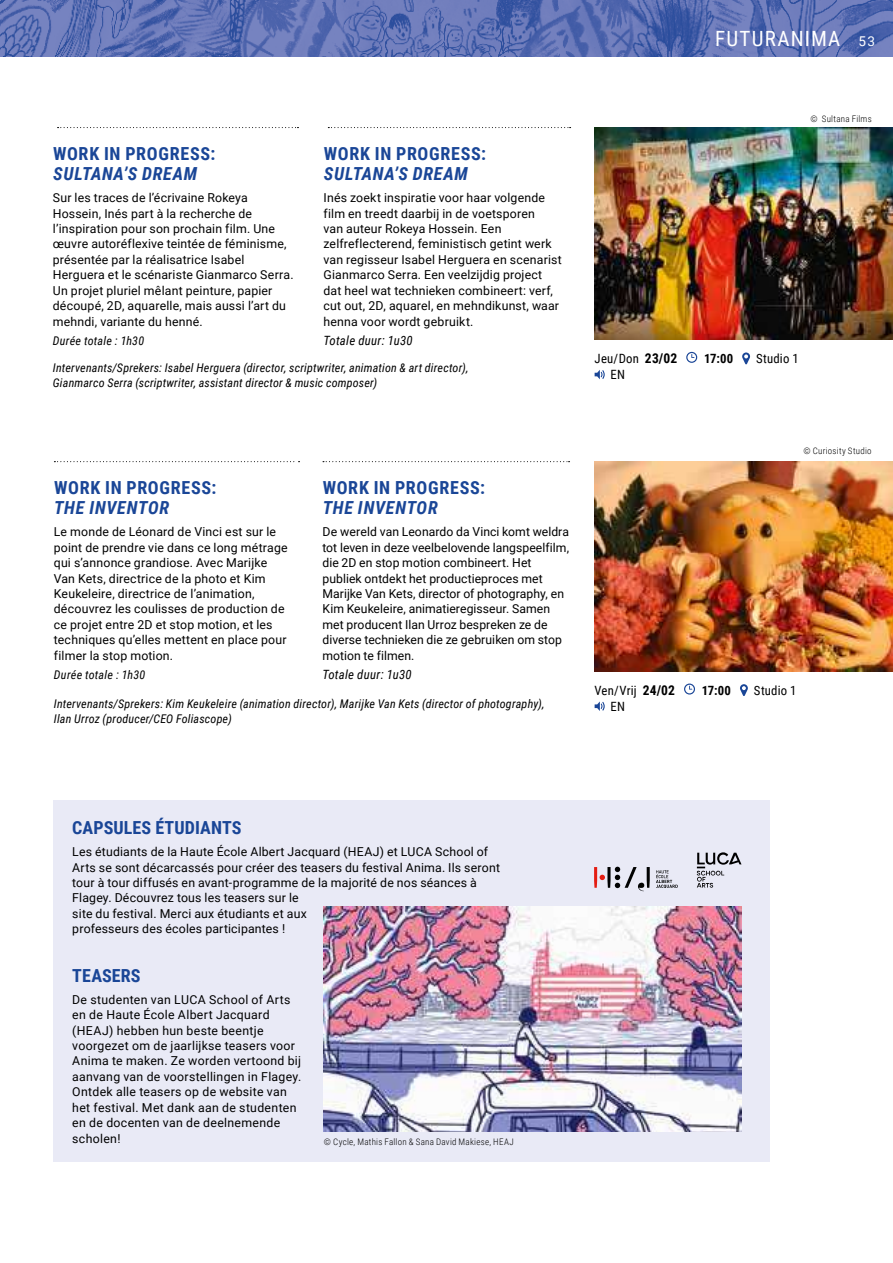
<style>
.page{position:relative;width:893px;height:1263px;background:#fff}
.page>*{position:absolute;margin:0;border:0;box-sizing:border-box;transform-origin:0 0}
.t1{font:21px "Roboto Condensed";letter-spacing:.055em;color:#fff}
.t2{font:700 18px "Roboto Condensed";letter-spacing:.035em;color:#1a4697}
.t3{font:italic 700 18px "Roboto Condensed";letter-spacing:.035em;color:#1a4697}
.t4{font:700 18px "Roboto Condensed";letter-spacing:.005em;color:#1a4697}
.t5{font:12.75px "Roboto Condensed";letter-spacing:.015em;color:#000}
.t6{font:italic 12.75px "Roboto Condensed";letter-spacing:.02em;color:#000}
.t7{font:700 12.75px "Roboto Condensed";letter-spacing:-.005em;color:#000}
.t8{font:12.3px/15.5px "Roboto";letter-spacing:.015em;color:#000}
.t9{font:italic 12px/15.5px "Roboto Condensed";letter-spacing:.015em;color:#000}
.t10{font:300 9px "Roboto Condensed";letter-spacing:.03em;color:#000}
.s1{font-family:"Roboto";font-size:13.5px}
.s2{font-weight:700;font-size:13.5px}
</style>
<div class="page">
<img style="left:0;top:0;width:893px;height:56px">
<div style="left:53px;top:800px;width:717px;height:362px;background:#e9eaf6"></div>
<img style="left:595px;top:128px;width:298px;height:212px">
<img style="left:595px;top:461px;width:298px;height:211px">
<svg style="left:328px;top:127px;width:243px;height:1px"></svg>
<svg style="left:323px;top:461px;width:247px;height:1px"></svg>
<svg style="left:58px;top:127px;width:240px;height:1px"></svg>
<svg style="left:54px;top:461px;width:246px;height:1px"></svg>
<div style="left:686px;top:352px;width:11px;height:11px;border:1px solid #1a4697;border-radius:50%"></div>
<svg style="left:742px;top:352px;width:8px;height:12px"></svg>
<svg style="left:595px;top:370px;width:10px;height:9px"></svg>
<div style="left:684px;top:683px;width:11px;height:11px;border:1px solid #1a4697;border-radius:50%"></div>
<svg style="left:740px;top:684px;width:8px;height:12px"></svg>
<svg style="left:595px;top:701px;width:10px;height:10px"></svg>
<img style="left:324px;top:906px;width:418px;height:225px">
<svg style="left:594px;top:867px;width:56px;height:24px"></svg>
<svg style="left:656px;top:870px;width:22px;height:18px"></svg>
<svg style="left:697px;top:852px;width:44px;height:36px"></svg>
<h1 class="t1" style="left:715px;top:24px;width:161px">FUTURANIMA <span class="s1">53</span></h1>
<h2 class="t2" style="left:53px;top:141px;width:164px">WORK IN PROGRESS:</h2>
<h2 class="t3" style="left:53px;top:161px;width:146px">SULTANA’S DREAM</h2>
<p class="t8" style="left:53px;top:189px;width:242px">Sur les traces de l’écrivaine Rokeya Hossein, Inés part à la recherche de l’inspiration pour son prochain film. Une œuvre autoréflexive teintée de féminisme, présentée par la réalisatrice Isabel Herguera et le scénariste Gianmarco Serra.<br>Un projet pluriel mêlant peinture, papier découpé, 2D, aquarelle, mais aussi l’art du mehndi, variante du henné.</p>
<p class="t9" style="left:53px;top:332px;width:93px">Durée totale : 1h30</p>
<h2 class="t2" style="left:324px;top:141px;width:164px">WORK IN PROGRESS:</h2>
<h2 class="t3" style="left:324px;top:161px;width:146px">SULTANA’S DREAM</h2>
<p class="t8" style="left:324px;top:189px;width:240px">Inés zoekt inspiratie voor haar volgende film en treedt daarbij in de voetsporen<br>van auteur Rokeya Hossein. Een zelfreflecterend, feministisch getint werk van regisseur Isabel Herguera en scenarist Gianmarco Serra. Een veelzijdig project dat heel wat technieken combineert: verf, cut out, 2D, aquarel, en mehndikunst, waar henna voor wordt gebruikt.</p>
<p class="t6" style="left:324px;top:331px;width:91px">Totale duur: 1u30</p>
<p class="t9" style="left:53px;top:359px;width:417px">Intervenants/Sprekers: Isabel Herguera (director, scriptwriter, animation &amp; art director),<br>Gianmarco Serra (scriptwriter, assistant director &amp; music composer)</p>
<h2 class="t2" style="left:54px;top:475px;width:164px">WORK IN PROGRESS:</h2>
<h2 class="t3" style="left:54px;top:495px;width:116px">THE INVENTOR</h2>
<p class="t8" style="left:54px;top:524px;width:235px">Le monde de Léonard de Vinci est sur le point de prendre vie dans ce long métrage qui s’annonce grandiose. Avec Marijke Van Kets, directrice de la photo et Kim Keukeleire, directrice de l’animation, découvrez les coulisses de production de ce projet entre 2D et stop motion, et les techniques qu’elles mettent en place pour filmer la stop motion.</p>
<p class="t9" style="left:54px;top:667px;width:93px">Durée totale : 1h30</p>
<h2 class="t2" style="left:323px;top:475px;width:164px">WORK IN PROGRESS:</h2>
<h2 class="t3" style="left:323px;top:495px;width:116px">THE INVENTOR</h2>
<p class="t8" style="left:322px;top:524px;width:248px">De wereld van Leonardo da Vinci komt weldra tot leven in deze veelbelovende langspeelfilm, die 2D en stop motion combineert. Het publiek ontdekt het productieproces met Marijke Van Kets, director of photography, en Kim Keukeleire, animatieregisseur. Samen met producent Ilan Urroz bespreken ze de diverse technieken die ze gebruiken om stop motion te filmen.</p>
<p class="t6" style="left:322px;top:665px;width:91px">Totale duur: 1u30</p>
<p class="t9" style="left:54px;top:695px;width:492px">Intervenants/Sprekers: Kim Keukeleire (animation director), Marijke Van Kets (director of photography),<br>Ilan Urroz (producer/CEO Foliascope)</p>
<p class="t10" style="left:810px;top:113px;width:63px">© Sultana Films</p>
<p class="t5" style="left:595px;top:349px;width:84px">Jeu/Don <span class="s2">23/02</span></p>
<p class="t7" style="left:704px;top:349px;width:31px">17:00</p>
<p class="t5" style="left:756px;top:349px;width:44px">Studio 1</p>
<p class="t5" style="left:610px;top:366px;width:16px">EN</p>
<p class="t10" style="left:804px;top:445px;width:70px">© Curiosity Studio</p>
<p class="t5" style="left:595px;top:681px;width:82px">Ven/Vrij <span class="s2">24/02</span></p>
<p class="t7" style="left:702px;top:681px;width:31px">17:00</p>
<p class="t5" style="left:754px;top:681px;width:44px">Studio 1</p>
<p class="t5" style="left:610px;top:697px;width:16px">EN</p>
<h2 class="t4" style="left:72px;top:815px;width:171px">CAPSULES ÉTUDIANTS</h2>
<p class="t8" style="left:72px;top:843px;width:429px">Les étudiants de la Haute École Albert Jacquard (HEAJ) et LUCA School of Arts se sont décarcassés pour créer des teasers du festival Anima. Ils seront tour à tour diffusés en avant-programme de la majorité de nos séances à Flagey. Découvrez tous les teasers sur le<br>site du festival. Merci aux étudiants et aux<br>professeurs des écoles participantes !</p>
<h2 class="t4" style="left:72px;top:963px;width:70px">TEASERS</h2>
<p class="t8" style="left:72px;top:991px;width:231px">De studenten van LUCA School of Arts en de Haute École Albert Jacquard (HEAJ) hebben hun beste beentje voorgezet om de jaarlijkse teasers voor Anima te maken. Ze worden vertoond bij aanvang van de voorstellingen in Flagey.<br>Ontdek alle teasers op de website van het festival. Met dank aan de studenten en de docenten van de deelnemende scholen!</p>
<p class="t10" style="left:324px;top:1135px;width:191px">© Cycle, Mathis Fallon &amp; Sana David Makiese, HEAJ</p>
</div>
